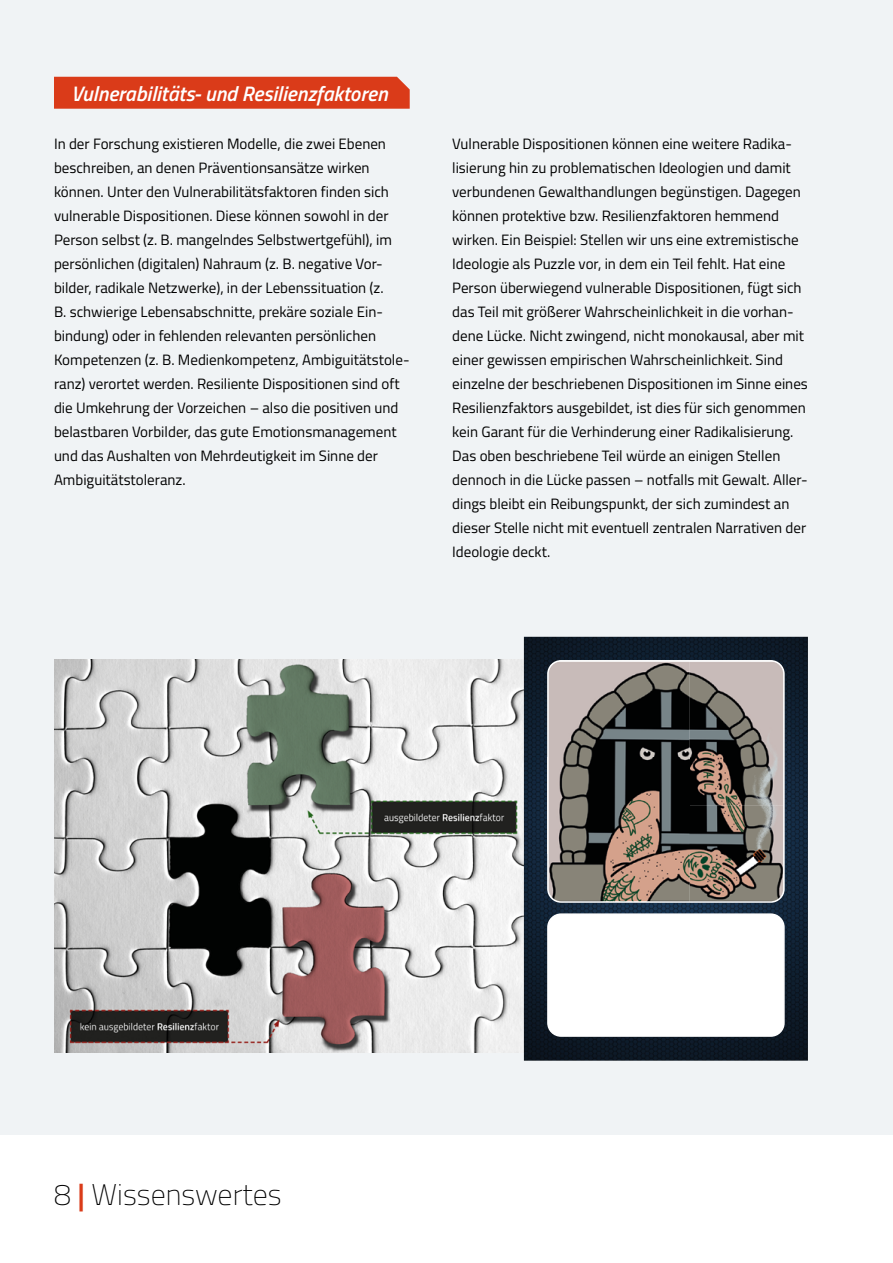
<style>
.page{position:relative;width:893px;height:1263px;background:#fff}
.page>*{position:absolute;margin:0;border:0;box-sizing:border-box;transform-origin:0 0}
.t1{font:100 30px "Titillium Web";color:#000}
.t2{font:italic 600 21px "Titillium Web";color:#fff}
.t3{font:15px/24px "Titillium Web";color:#000}
.s1{font-weight:600;color:#da3b19}
</style>
<div class="page">
<div style="left:0;top:0;width:893px;height:1134px;background:#f0f3f5"></div>
<div style="left:54px;top:77px;width:356px;height:32px;background:#da3b19"></div>
<img style="left:54px;top:659px;width:470px;height:393px">
<img style="left:524px;top:637px;width:284px;height:424px">
<div style="left:548px;top:914px;width:236px;height:122px;background:#fff;border-radius:13px"></div>
<div style="left:547px;top:913px;width:238px;height:124px;border:2px solid #fff;border-radius:13px"></div>
<img style="left:548px;top:661px;width:236px;height:241px">
<div style="left:547px;top:660px;width:238px;height:243px;border:2px solid #fff;border-radius:13px"></div>
<h2 class="t2" style="left:71px;top:77px;width:318px">Vulnerabilitäts- und Resilienzfaktoren</h2>
<p class="t3" style="left:54px;top:131px;width:357px">In der Forschung existieren Modelle, die zwei Ebenen beschreiben, an denen Präventionsansätze wirken können. Unter den Vulnerabilitätsfaktoren finden sich vulnerable Dispositionen. Diese können sowohl in der Person selbst (z. B. mangelndes Selbstwertgefühl), im persönlichen (digitalen) Nahraum (z. B. negative Vor&shy;bilder, radikale Netzwerke), in der Lebenssituation (z.<br>B. schwierige Lebensabschnitte, prekäre soziale Ein&shy;bindung) oder in fehlenden relevanten persönlichen Kompetenzen (z. B. Medienkompetenz, Ambiguitätstole&shy;ranz) verortet werden. Resiliente Dispositionen sind oft die Umkehrung der Vorzeichen – also die positiven und belastbaren Vorbilder, das gute Emotionsmanagement und das Aushalten von Mehrdeutigkeit im Sinne der Ambiguitätstoleranz.</p>
<p class="t3" style="left:452px;top:131px;width:357px">Vulnerable Dispositionen können eine weitere Radika&shy;lisierung hin zu problematischen Ideologien und damit verbundenen Gewalthandlungen begünstigen. Dagegen können protektive bzw. Resilienzfaktoren hemmend wirken. Ein Beispiel: Stellen wir uns eine extremistische Ideologie als Puzzle vor, in dem ein Teil fehlt. Hat eine Person überwiegend vulnerable Dispositionen, fügt sich das Teil mit größerer Wahrscheinlichkeit in die vorhan&shy;dene Lücke. Nicht zwingend, nicht monokausal, aber mit einer gewissen empirischen Wahrscheinlichkeit. Sind einzelne der beschriebenen Dispositionen im Sinne eines Resilienzfaktors ausgebildet, ist dies für sich genommen kein Garant für die Verhinderung einer Radikalisierung.<br>Das oben beschriebene Teil würde an einigen Stellen dennoch in die Lücke passen – notfalls mit Gewalt. Aller&shy;dings bleibt ein Reibungspunkt, der sich zumindest an dieser Stelle nicht mit eventuell zentralen Narrativen der Ideologie deckt.</p>
<h1 class="t1" style="left:54px;top:1173px;width:229px">8 <span class="s1">|</span> Wissenswertes</h1>
</div>
